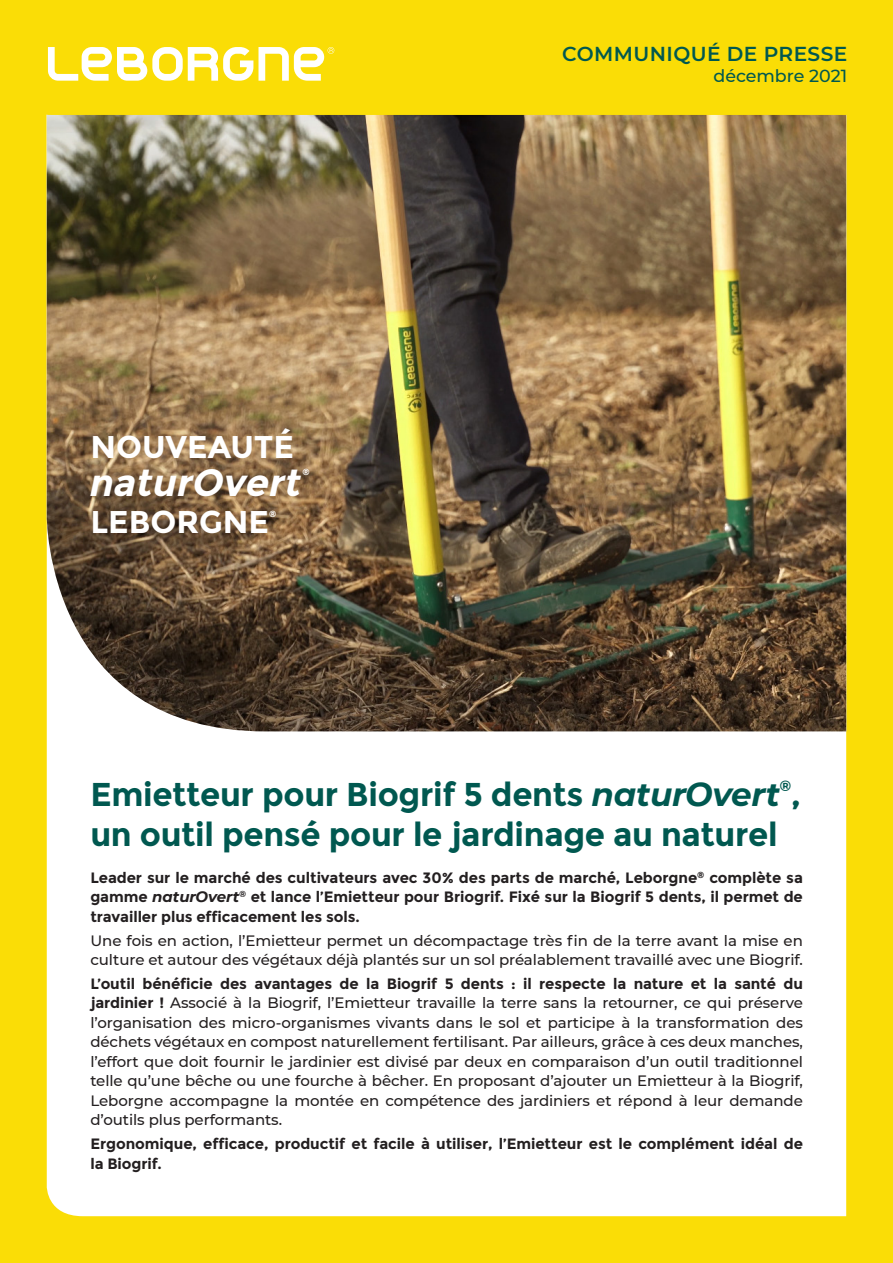
<style>
.page{position:relative;width:893px;height:1263px;background:#fadd06}
.page>*{position:absolute;margin:0;border:0;box-sizing:border-box;transform-origin:0 0}
.t1{font:italic 700 37.65px "Montserrat";color:#fff}
.t2{font:700 33px/40.5px "Montserrat";letter-spacing:-.01em;color:#005850}
.t3{font:700 31.5px "Montserrat";color:#fff}
.t4{font:600 20.1px "Montserrat";letter-spacing:.02em;color:#005850}
.t5{font:500 17.4px "Montserrat";color:#005850}
.t6{font:500 15px/19.5px "Montserrat";letter-spacing:-.005em;color:#231f20}
.t7{font:700 15px/19.5px "Montserrat";letter-spacing:-.005em;color:#231f20;text-align:justify}
.t8{font:700 8.85px "Montserrat";color:#fff}
.s1{font-style:italic}
.s2{font-weight:700}
</style>
<div class="page">
<div style="left:47px;top:731px;width:799px;height:485px;background:#fff"></div>
<img style="left:47px;top:115px;width:799px;height:616px">
<svg style="left:48px;top:47px;width:286px;height:34px"></svg>
<p class="t3" style="left:90px;top:428px;width:205px">NOUVEAUTÉ</p>
<h1 class="t1" style="left:88px;top:460px;width:223px">naturOvert</h1>
<p class="t8" style="left:303px;top:467px;width:9px">®</p>
<p class="t3" style="left:90px;top:503px;width:180px">LEBORGNE</p>
<p class="t8" style="left:269px;top:508px;width:9px">®</p>
<p class="t4" style="left:562px;top:40px;width:287px">COMMUNIQUÉ DE PRESSE</p>
<p class="t5" style="left:713px;top:64px;width:135px">décembre 2021</p>
<p class="t2" style="left:90px;top:774px;width:712px">Emietteur pour Biogrif 5 dents <span class="s1">naturOvert</span><sup>®</sup>, un outil pensé pour le jardinage au naturel</p>
<p class="t7" style="left:90px;top:868px;width:714px">Leader sur le marché des cultivateurs avec 30% des parts de marché, Leborgne<sup>®</sup> complète sa gamme <span class="s1">naturOvert</span><sup>®</sup> et lance l’Emietteur pour Briogrif. Fixé sur la Biogrif 5 dents, il permet de travailler plus efficacement les sols.</p>
<p class="t6" style="left:90px;top:930px;width:714px">Une fois en action, l’Emietteur permet un décompactage très fin de la terre avant la mise en culture et autour des végétaux déjà plantés sur un sol préalablement travaillé avec une Biogrif.</p>
<p class="t6" style="left:90px;top:973px;width:714px;text-align:justify"><span class="s2">L’outil bénéficie des avantages de la Biogrif 5 dents : il respecte la nature et la santé du jardinier !</span> Associé à la Biogrif, l’Emietteur travaille la terre sans la retourner, ce qui préserve l’organisation des micro-organismes vivants dans le sol et participe à la transformation des déchets végétaux en compost naturellement fertilisant. Par ailleurs, grâce à ces deux manches, l’effort que doit fournir le jardinier est divisé par deux en comparaison d’un outil traditionnel telle qu’une bêche ou une fourche à bêcher. En proposant d’ajouter un Emietteur à la Biogrif, Leborgne accompagne la montée en compétence des jardiniers et répond à leur demande d’outils plus performants.</p>
<p class="t7" style="left:90px;top:1134px;width:714px;line-height:20.2px">Ergonomique, efficace, productif et facile à utiliser, l’Emietteur est le complément idéal de la Biogrif.</p>
</div>
